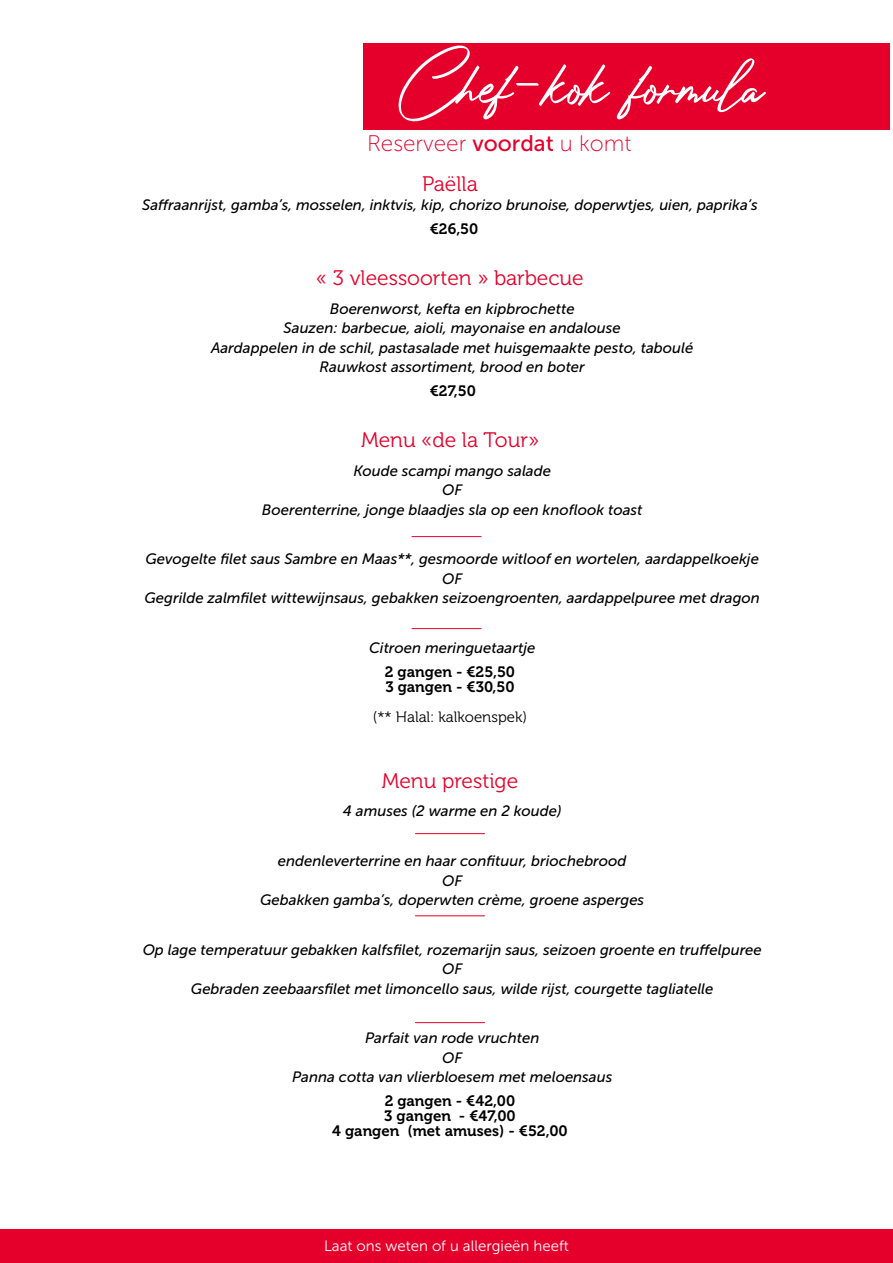
<style>
.page{position:relative;width:893px;height:1263px;background:#fff}
.page>*{position:absolute;margin:0;border:0;box-sizing:border-box;transform-origin:0 0}
.t1{font:72px "Photograph Signature";color:#fff}
.t2{font:22.5px "Museo Sans 100";color:#e4002b}
.t3{font:21px "Museo 300";color:#e4002b}
.t4{font:italic 15px "Museo Sans 500";color:#000}
.t5{font:15px "Museo 700";color:#000}
.t6{font:15px "Museo Sans 300";color:#fff}
.t7{font:15px "Museo 300";color:#000}
.s1{font-family:"Museo Sans 500"}
</style>
<div class="page">
<div style="left:364px;top:43px;width:526px;height:87px;background:#e4002b"></div>
<hr style="left:412px;top:536px;width:69px;height:1px;background:#e4002b">
<hr style="left:412px;top:628px;width:69px;height:1px;background:#e4002b">
<hr style="left:415px;top:833px;width:70px;height:1px;background:#e4002b">
<hr style="left:415px;top:1022px;width:70px;height:1px;background:#e4002b">
<hr style="left:415px;top:915px;width:70px;height:1px;background:#e4002b">
<div style="left:0;top:1229px;width:893px;height:34px;background:#e4002b"></div>
<p class="t1" style="left:398px;top:64px;width:367px">Chef-kok formula</p>
<p class="t2" style="left:367px;top:134px;width:266px">Reserveer <span class="s1">voordat</span> u komt</p>
<p class="t3" style="left:422px;top:175px;width:57px">Paëlla</p>
<p class="t4" style="left:142px;top:199px;width:617px">Saffraanrijst, gamba’s, mosselen, inktvis, kip, chorizo brunoise, doperwtjes, uien, paprika’s</p>
<p class="t5" style="left:430px;top:223px;width:50px">€26,50</p>
<p class="t3" style="left:316px;top:270px;width:269px">« 3 vleessoorten » barbecue</p>
<p class="t4" style="left:330px;top:303px;width:246px">Boerenworst, kefta en kipbrochette</p>
<p class="t4" style="left:284px;top:322px;width:339px">Sauzen: barbecue, aioli, mayonaise en andalouse</p>
<p class="t4" style="left:211px;top:342px;width:484px">Aardappelen in de schil, pastasalade met huisgemaakte pesto, taboulé</p>
<p class="t4" style="left:320px;top:361px;width:267px">Rauwkost assortiment, brood en boter</p>
<p class="t5" style="left:430px;top:385px;width:48px">€27,50</p>
<p class="t3" style="left:361px;top:432px;width:179px">Menu «de la Tour»</p>
<p class="t4" style="left:353px;top:465px;width:199px">Koude scampi mango salade</p>
<p class="t4" style="left:442px;top:484px;width:22px">OF</p>
<p class="t4" style="left:262px;top:504px;width:382px">Boerenterrine, jonge blaadjes sla op een knoflook toast</p>
<p class="t4" style="left:146px;top:553px;width:615px">Gevogelte filet saus Sambre en Maas**, gesmoorde witloof en wortelen, aardappelkoekje</p>
<p class="t4" style="left:442px;top:573px;width:22px">OF</p>
<p class="t4" style="left:145px;top:592px;width:617px">Gegrilde zalmfilet wittewijnsaus, gebakken seizoengroenten, aardappelpuree met dragon</p>
<p class="t4" style="left:369px;top:642px;width:168px">Citroen meringuetaartje</p>
<p class="t5" style="left:385px;top:666px;width:132px">2 gangen - €25,50</p>
<p class="t5" style="left:385px;top:681px;width:131px">3 gangen - €30,50</p>
<p class="t7" style="left:373px;top:711px;width:156px">(** Halal: kalkoenspek)</p>
<p class="t3" style="left:382px;top:772px;width:138px">Menu prestige</p>
<p class="t4" style="left:343px;top:805px;width:220px">4 amuses (2 warme en 2 koude)</p>
<p class="t4" style="left:278px;top:855px;width:350px">endenleverterrine en haar confituur, briochebrood</p>
<p class="t4" style="left:442px;top:874px;width:22px">OF</p>
<p class="t4" style="left:260px;top:894px;width:386px">Gebakken gamba’s, doperwten crème, groene asperges</p>
<p class="t4" style="left:143px;top:943px;width:621px">Op lage temperatuur gebakken kalfsfilet, rozemarijn saus, seizoen groente en truffelpuree</p>
<p class="t4" style="left:442px;top:963px;width:22px">OF</p>
<p class="t4" style="left:191px;top:982px;width:524px">Gebraden zeebaarsfilet met limoncello saus, wilde rijst, courgette tagliatelle</p>
<p class="t4" style="left:365px;top:1032px;width:176px">Parfait van rode vruchten</p>
<p class="t4" style="left:442px;top:1051px;width:22px">OF</p>
<p class="t4" style="left:292px;top:1071px;width:322px">Panna cotta van vlierbloesem met meloensaus</p>
<p class="t5" style="left:385px;top:1095px;width:132px">2 gangen - €42,00</p>
<p class="t5" style="left:384px;top:1110px;width:133px">3 gangen - €47,00</p>
<p class="t5" style="left:332px;top:1125px;width:237px">4 gangen (met amuses) - €52,00</p>
<p class="t6" style="left:324px;top:1239px;width:246px">Laat ons weten of u allergieën heeft</p>
</div>
